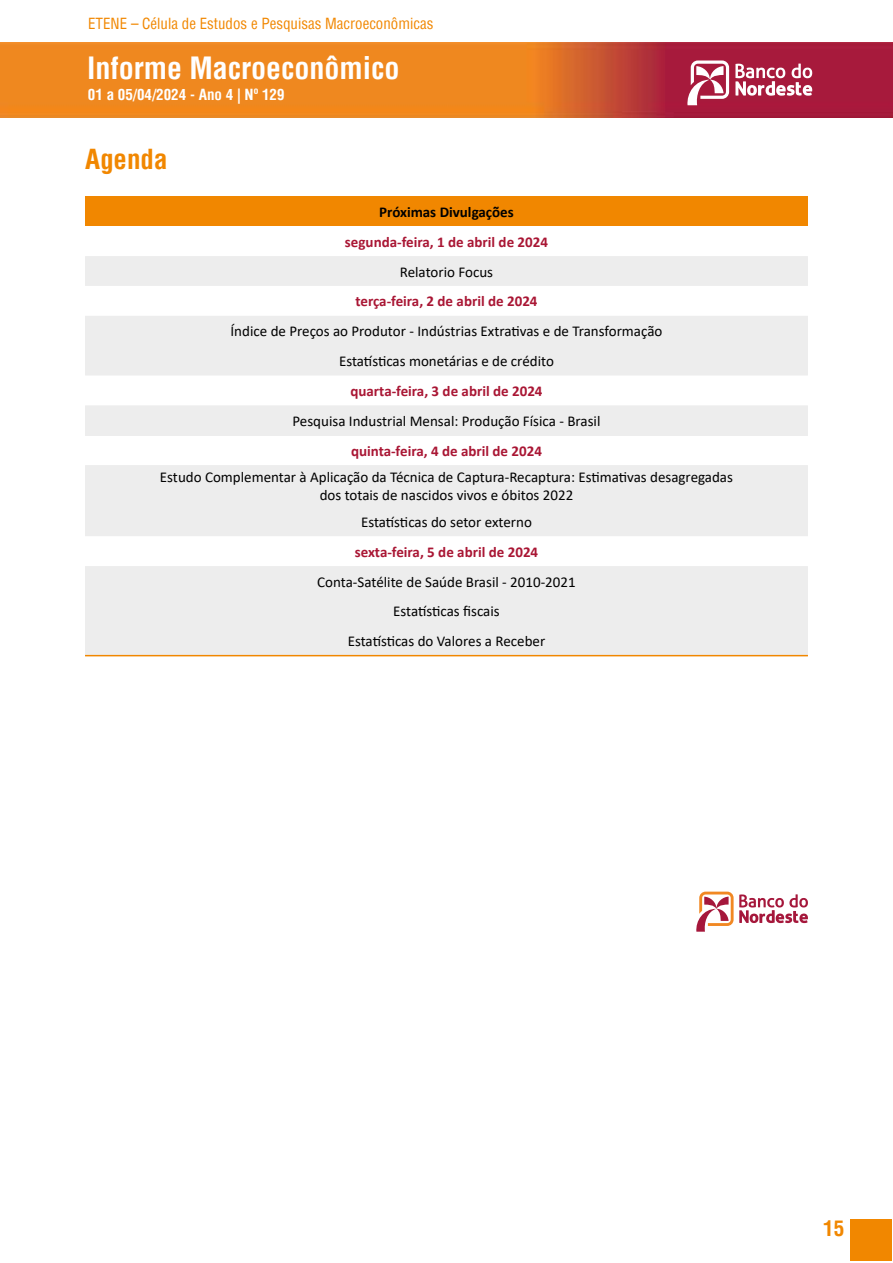
<style>
.page{position:relative;width:893px;height:1263px;background:#fff}
.page>*{position:absolute;margin:0;border:0;box-sizing:border-box;transform-origin:0 0}
.t1{font:700 condensed 30px "Helvetica";color:#fff}
.t2{font:700 condensed 27px "Helvetica";color:#f18700}
.t3{font:700 condensed 21px "Helvetica";color:#f18700}
.t4{font:15px/29.8px "Calibri";color:#000;text-align:center}
.t5{font:700 15px "Calibri";color:#a91634}
.t6{font:condensed 15px "Helvetica";color:#f18700}
.t7{font:700 condensed 15px "Helvetica";color:#fff}
.t8{font:700 15px "Calibri";color:#000}
</style>
<div class="page">
<img style="left:0;top:43px;width:893px;height:75px">
<svg style="left:686px;top:61px;width:43px;height:44px"></svg>
<svg style="left:735px;top:64px;width:77px;height:32px"></svg>
<div style="left:850px;top:1219px;width:42px;height:41px;background:#f18700"></div>
<div style="left:85px;top:196px;width:723px;height:30px;background:#f18700"></div>
<svg style="left:85px;top:256px;width:723px;height:399px;fill:#ededed"></svg>
<hr style="left:85px;top:434px;width:723px;height:2px;background:#ededed">
<hr style="left:85px;top:655px;width:723px;height:1px;background:#f18700">
<svg style="left:696px;top:892px;width:112px;height:40px"></svg>
<p class="t6" style="left:88px;top:14px;width:347px">ETENE – Célula de Estudos e Pesquisas Macroeconômicas</p>
<h1 class="t1" style="left:87px;top:48px;width:314px">Informe Macroeconômico</h1>
<p class="t7" style="left:88px;top:85px;width:198px">01 a 05/04/2024 - Ano 4 | Nº 129</p>
<h2 class="t2" style="left:85px;top:141px;width:84px">Agenda</h2>
<p class="t8" style="left:379px;top:201px;width:136px">Próximas Divulgações</p>
<p class="t5" style="left:345px;top:231px;width:205px">segunda-feira, 1 de abril de 2024</p>
<p class="t4" style="left:400px;top:256px;width:95px">Relatorio Focus</p>
<p class="t5" style="left:355px;top:291px;width:184px">terça-feira, 2 de abril de 2024</p>
<p class="t4" style="left:231px;top:316px;width:433px">Índice de Preços ao Produtor - Indústrias Extrativas e de Transformação<br>Estatísticas monetárias e de crédito</p>
<p class="t5" style="left:350px;top:380px;width:194px">quarta-feira, 3 de abril de 2024</p>
<p class="t4" style="left:293px;top:406px;width:309px">Pesquisa Industrial Mensal: Produção Física - Brasil</p>
<p class="t5" style="left:351px;top:440px;width:192px">quinta-feira, 4 de abril de 2024</p>
<p class="t4" style="left:160px;top:468px;width:575px;line-height:18px">Estudo Complementar à Aplicação da Técnica de Captura-Recaptura: Estimativas desagregadas dos totais de nascidos vivos e óbitos 2022</p>
<p class="t4" style="left:361px;top:507px;width:172px">Estatísticas do setor externo</p>
<p class="t5" style="left:355px;top:541px;width:185px">sexta-feira, 5 de abril de 2024</p>
<p class="t4" style="left:317px;top:566px;width:260px">Conta-Satélite de Saúde Brasil - 2010-2021<br>Estatísticas fiscais<br>Estatísticas do Valores a Receber</p>
<h3 class="t3" style="left:823px;top:1214px;width:22px">15</h3>
</div>
